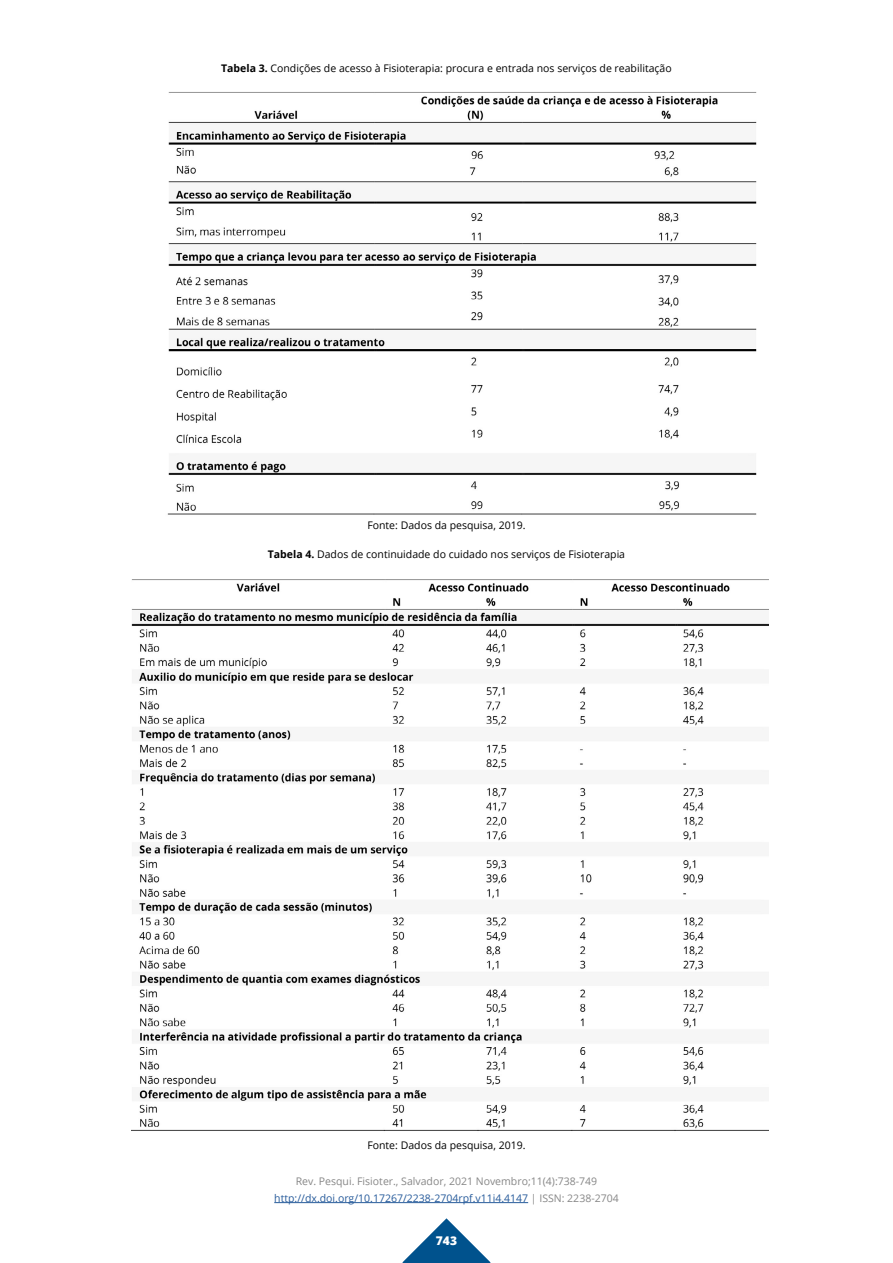
<style>
.page{position:relative;width:893px;height:1263px;background:#fff}
.page>*{position:absolute;margin:0;border:0;box-sizing:border-box;transform-origin:0 0}
.t1{font:800 12px "Open Sans";color:#fff}
.t2{font:10.5px "Open Sans";color:#000}
.t3{font:10.5px/16.5px "Open Sans";color:#878787;text-align:center}
.s1{font-weight:700}
.s2{color:#275b9b}
</style>
<div class="page">
<svg style="left:402px;top:1218px;width:89px;height:45px"></svg>
<hr style="left:274px;top:1202px;width:254px;height:1px;background:#275b9b">
<img style="left:167px;top:92px;width:590px;height:423px">
<img style="left:132px;top:579px;width:636px;height:552px">
<p class="t2" style="left:221px;top:61px;width:452px"><span class="s1">Tabela 3.</span> Condições de acesso à Fisioterapia: procura e entrada nos serviços de reabilitação</p>
<p class="t2" style="left:367px;top:518px;width:160px">Fonte: Dados da pesquisa, 2019.</p>
<p class="t2" style="left:268px;top:547px;width:359px"><span class="s1">Tabela 4.</span> Dados de continuidade do cuidado nos serviços de Fisioterapia</p>
<p class="t2" style="left:367px;top:1138px;width:160px">Fonte: Dados da pesquisa, 2019.</p>
<p class="t3" style="left:274px;top:1173px;width:346px">Rev. Pesqui. Fisioter., Salvador, 2021 Novembro;11(4):738-749 <span class="s2">http://dx.doi.org/10.17267/2238-2704rpf.v11i4.4147</span> | ISSN: 2238-2704</p>
<p class="t1" style="left:436px;top:1232px;width:23px">743</p>
</div>
